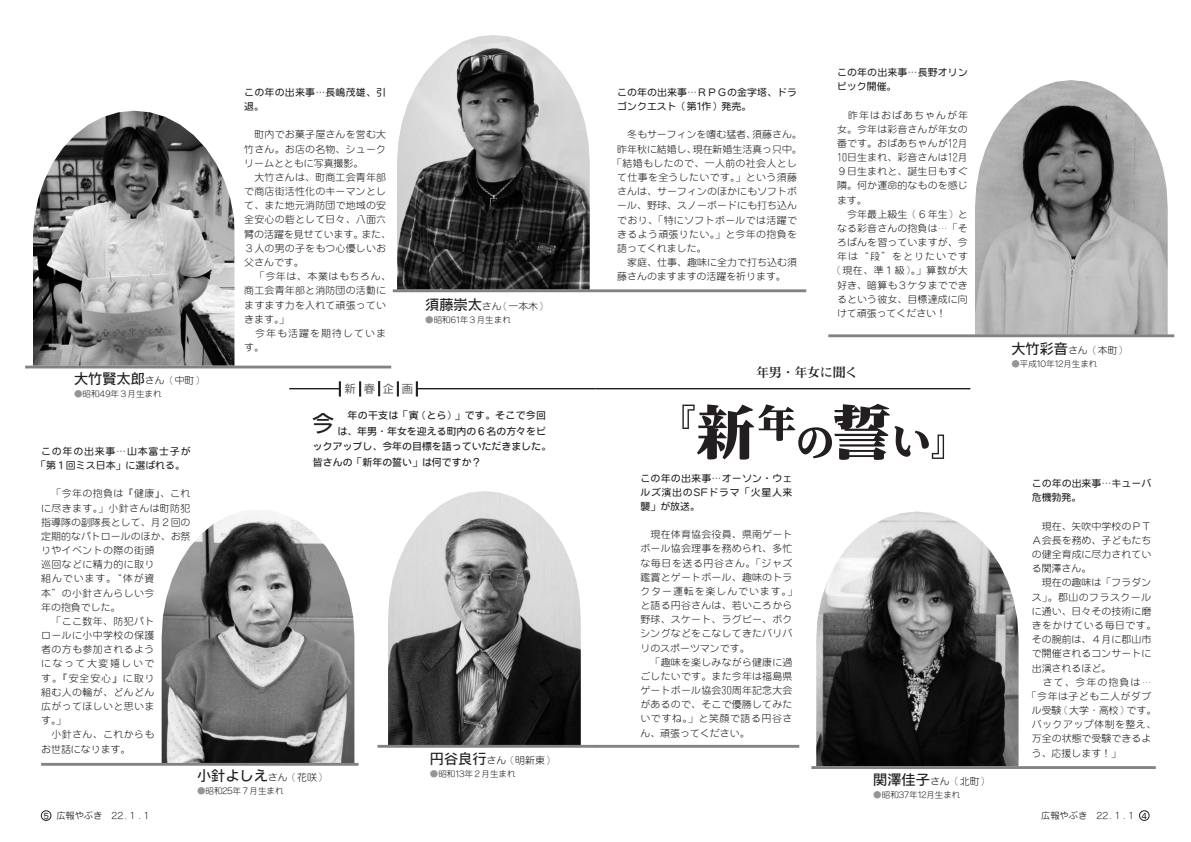
<style>
.page{position:relative;width:1191px;height:842px;background:#fff}
.page>*{position:absolute;margin:0;border:0;box-sizing:border-box;transform-origin:0 0}
.t1{font:22.7px "NIS S4";color:#231f20}
.t2{font:12.8px "NIS M5";color:#231f20}
.t3{font:11.3px "NIS S4";color:#6c6e70}
.t4{font:9.9px/14.2px "NIS R1";letter-spacing:.025em;color:#231f20;text-align:justify}
.t5{font:9.9px/14.2px "NIS R1";letter-spacing:.005em;color:#231f20}
.t6{font:9.9px/14.2px "NIS R4";letter-spacing:.015em;color:#231f20}
.t7{font:9.9px "NIS R1";color:#231f20}
.t8{font:9.9px "NIS S4";color:#231f20}
.t9{font:9.9px/14.2px "NIS R4";letter-spacing:.08em;color:#231f20;text-align:center}
.t10{font:9.9px/14.2px "NIS R1";letter-spacing:.11em;color:#231f20}
.t11{font:9.9px "NIS R1";letter-spacing:.05em;color:#231f20}
.t12{font:9.9px "NIS S4";letter-spacing:.03em;color:#231f20}
.t13{font:9.9px "NIS R1";letter-spacing:.055em;color:#231f20}
.t14{font:9.9px "NIS R1";letter-spacing:.09em;color:#231f20}
.t15{font:9.9px "NIS R1";letter-spacing:.045em;color:#231f20}
.t16{font:9.9px "NIS R1";letter-spacing:.105em;color:#231f20}
.t17{font:9.9px "NIS R1";letter-spacing:.16em;color:#231f20}
.t18{font:9.2px "NIS S1";color:#231f20}
.t19{font:8.5px "NIS R1";color:#231f20}
.s1{font-family:"NIS S4";font-size:14.2px}
.s2{color:#939598}
.s3{font-family:"NIS S4";font-size:7.8px}
.s4{font-family:"Hankaku Num Jnl"}
</style>
<div class="page">
<div style="left:1139px;top:811px;width:10px;height:10px;border:1px solid #231f20;border-radius:50%"></div>
<img style="left:816px;top:511px;width:203px;height:255px">
<img style="left:975px;top:80px;width:193px;height:254px">
<hr style="left:595px;top:388px;width:375px;height:1px;background:#231f20">
<hr style="left:595px;top:745px;width:204px;height:3px;background:#808285">
<hr style="left:811px;top:766px;width:345px;height:3px;background:#808285">
<svg style="left:682px;top:404px;width:262px;height:56px"></svg>
<hr style="left:595px;top:289px;width:211px;height:3px;background:#808285">
<hr style="left:828px;top:334px;width:346px;height:3px;background:#808285">
<div style="left:41px;top:811px;width:10px;height:10px;border:1px solid #231f20;border-radius:50%"></div>
<img style="left:388px;top:491px;width:193px;height:254px">
<img style="left:397px;top:35px;width:193px;height:254px">
<img style="left:34px;top:111px;width:201px;height:255px">
<hr style="left:393px;top:289px;width:202px;height:3px;background:#808285">
<svg style="left:339px;top:381px;width:2px;height:16px"></svg>
<svg style="left:359px;top:381px;width:2px;height:16px"></svg>
<svg style="left:378px;top:381px;width:2px;height:15px"></svg>
<svg style="left:397px;top:381px;width:2px;height:16px"></svg>
<svg style="left:416px;top:381px;width:2px;height:16px"></svg>
<hr style="left:289px;top:388px;width:51px;height:1px;background:#231f20">
<hr style="left:417px;top:388px;width:178px;height:1px;background:#231f20">
<hr style="left:25px;top:366px;width:366px;height:2px;background:#808285">
<img style="left:162px;top:513px;width:192px;height:250px">
<hr style="left:378px;top:745px;width:217px;height:3px;background:#808285">
<hr style="left:41px;top:763px;width:318px;height:3px;background:#808285">
<p class="t4" style="left:74px;top:375px;width:132px"><span class="s1">大竹賢太郎</span>さん（中町）</p>
<p class="t19" style="left:74px;top:391px;width:89px"><span class="s2">●</span>昭和49年３月生まれ</p>
<p class="t9" style="left:36px;top:445px;width:156px">この年の出来事…山本富士子が「第１回ミス日本」に選ばれる。</p>
<p class="t4" style="left:52px;top:488px;width:141px">「今年の抱負は『健康』、これ</p>
<p class="t4" style="left:41px;top:502px;width:151px">に尽きます。」小針さんは町防犯</p>
<p class="t5" style="left:41px;top:516px;width:151px">指導隊の副隊長として、月２回の</p>
<p class="t5" style="left:41px;top:530px;width:151px">定期的なパトロールのほか、お祭</p>
<p class="t4" style="left:41px;top:545px;width:115px">りやイベントの際の街頭</p>
<p class="t4" style="left:41px;top:559px;width:115px">巡回などに精力的に取り</p>
<p class="t14" style="left:41px;top:575px;width:115px">組んでいます。“体が資</p>
<p class="t15" style="left:41px;top:589px;width:115px">本”の小針さんらしい今</p>
<p class="t7" style="left:41px;top:603px;width:81px">年の抱負でした。</p>
<p class="t4" style="left:52px;top:615px;width:104px">「ここ数年、防犯パト</p>
<p class="t4" style="left:41px;top:630px;width:115px">ロールに小中学校の保護</p>
<p class="t4" style="left:41px;top:644px;width:115px">者の方も参加されるよう</p>
<p class="t17" style="left:41px;top:660px;width:115px">になって大変嬉しいで</p>
<p class="t4" style="left:41px;top:672px;width:115px">す。『安全安心』に取り</p>
<p class="t4" style="left:41px;top:686px;width:115px">組む人の輪が、どんどん</p>
<p class="t4" style="left:41px;top:701px;width:115px">広がってほしいと思いま</p>
<p class="t4" style="left:41px;top:715px;width:26px">す。」</p>
<p class="t4" style="left:52px;top:729px;width:104px">小針さん、これからも</p>
<p class="t7" style="left:41px;top:745px;width:91px">お世話になります。</p>
<p class="t6" style="left:244px;top:86px;width:143px">この年の出来事…長嶋茂雄、引退。</p>
<p class="t4" style="left:244px;top:129px;width:143px;text-indent:10px">町内でお菓子屋さんを営む大竹さん。お店の名物、シュークリームとともに写真撮影。</p>
<p class="t4" style="left:244px;top:171px;width:148px;text-align:left;text-indent:10px">大竹さんは、町商工会青年部で商店街活性化のキーマンとして、また地元消防団で地域の安全安心の砦として日々、八面六臂の活躍を見せています。また、<br>３人の男の子をもつ心優しいお父さんです。</p>
<p class="t4" style="left:244px;top:271px;width:148px;text-align:left;text-indent:11px">「今年は、本業はもちろん、商工会青年部と消防団の活動にますます力を入れて頑張っていきます。」</p>
<p class="t10" style="left:244px;top:327px;width:143px;text-indent:11px">今年も活躍を期待しています。</p>
<p class="t3" style="left:345px;top:385px;width:70px">新春企画</p>
<p class="t4" style="left:425px;top:301px;width:124px"><span class="s1">須藤崇太</span>さん（一本木）</p>
<p class="t19" style="left:425px;top:317px;width:87px"><span class="s2">●</span>昭和61年３月生まれ</p>
<p class="t12" style="left:348px;top:412px;width:200px">年の干支は「寅(とら)」です。そこで今回</p>
<p class="t8" style="left:337px;top:427px;width:210px">は、年男・年女を迎える町内の６名の方々をピ</p>
<p class="t8" style="left:313px;top:443px;width:240px">ックアップし、今年の目標を語っていただきました。</p>
<p class="t8" style="left:313px;top:458px;width:170px">皆さんの「新年の誓い」は何ですか？</p>
<h1 class="t1" style="left:312px;top:415px;width:24px">今</h1>
<p class="t4" style="left:430px;top:755px;width:127px"><span class="s1">円谷良行</span>さん（明新東）</p>
<p class="t18" style="left:42px;top:812px;width:110px"><span class="s3">５</span> 広報やぶき　22.１.１</p>
<p class="t4" style="left:197px;top:772px;width:131px"><span class="s1">小針よしえ</span>さん（花咲）</p>
<p class="t19" style="left:430px;top:771px;width:87px"><span class="s2">●</span>昭和13年２月生まれ</p>
<p class="t19" style="left:197px;top:788px;width:88px"><span class="s2">●</span>昭和25年７月生まれ</p>
<p class="t6" style="left:617px;top:86px;width:181px">この年の出来事…ＲＰＧの金字塔、ドラゴンクエスト（第1作）発売。</p>
<p class="t7" style="left:627px;top:131px;width:176px">冬もサーフィンを嗜む猛者、須藤さん。</p>
<p class="t7" style="left:617px;top:145px;width:186px">昨年秋に結婚し、現在新婚生活真っ只中。</p>
<p class="t4" style="left:612px;top:157px;width:186px">「結婚もしたので、一人前の社会人とし</p>
<p class="t4" style="left:617px;top:172px;width:181px">て仕事を全うしたいです。」という須藤</p>
<p class="t5" style="left:617px;top:186px;width:181px">さんは、サーフィンのほかにもソフトボ</p>
<p class="t5" style="left:617px;top:200px;width:181px">ール、野球、スノーボードにも打ち込ん</p>
<p class="t4" style="left:617px;top:214px;width:181px">でおり、「特にソフトボールでは活躍で</p>
<p class="t4" style="left:617px;top:228px;width:181px">きるよう頑張りたい。」と今年の抱負を</p>
<p class="t7" style="left:617px;top:244px;width:91px">語ってくれました。</p>
<p class="t5" style="left:627px;top:257px;width:171px">家庭、仕事、趣味に全力で打ち込む須</p>
<p class="t7" style="left:617px;top:273px;width:170px">藤さんのますますの活躍を祈ります。</p>
<p class="t6" style="left:837px;top:67px;width:132px">この年の出来事…長野オリンピック開催。</p>
<p class="t4" style="left:837px;top:109px;width:132px;text-indent:11px">昨年はおばあちゃんが年女。今年は彩音さんが年女の番です。おばあちゃんが<span class="s4">12</span>月<span class="s4">10</span>日生まれ、彩音さんは<span class="s4">12</span>月９日生まれと、誕生日もすぐ隣。何か運命的なものを感じます。</p>
<p class="t4" style="left:847px;top:208px;width:122px">今年最上級生（６年生）と</p>
<p class="t4" style="left:837px;top:222px;width:132px">なる彩音さんの抱負は…「そ</p>
<p class="t4" style="left:837px;top:237px;width:132px">ろばんを習っていますが、今</p>
<p class="t10" style="left:837px;top:251px;width:132px">年は“段”をとりたいです</p>
<p class="t13" style="left:832px;top:267px;width:137px">（現在、準１級）。」算数が大</p>
<p class="t4" style="left:837px;top:279px;width:132px">好き、暗算も３ケタまででき</p>
<p class="t4" style="left:837px;top:293px;width:132px">るという彼女、目標達成に向</p>
<p class="t7" style="left:837px;top:309px;width:111px">けて頑張ってください！</p>
<p class="t2" style="left:756px;top:368px;width:104px">年男・年女に聞く</p>
<p class="t4" style="left:1011px;top:345px;width:118px"><span class="s1">大竹彩音</span>さん（本町）</p>
<p class="t19" style="left:1011px;top:361px;width:88px"><span class="s2">●</span>平成10年12月生まれ</p>
<p class="t6" style="left:640px;top:472px;width:154px;text-align:justify">この年の出来事…オーソン・ウェルズ演出のSFドラマ「火星人来襲」が放送。</p>
<p class="t4" style="left:640px;top:529px;width:158px;text-align:left;text-indent:10px">現在体育協会役員、県南ゲートボール協会理事を務められ、多忙な毎日を送る円谷さん。「ジャズ鑑賞とゲートボール、趣味のトラクター運転を楽しんでいます。」と語る円谷さんは、若いころから野球、スケート、ラグビー、ボクシングなどをこなしてきたバリバリのスポーツマンです。</p>
<p class="t4" style="left:640px;top:656px;width:154px;text-indent:10px">「趣味を楽しみながら健康に過ごしたいです。また今年は福島県ゲートボール協会<span class="s4">30</span>周年記念大会があるので、そこで優勝してみたいですね。」と笑顔で語る円谷さん、頑張ってください。</p>
<p class="t4" style="left:873px;top:775px;width:118px"><span class="s1">関澤佳子</span>さん（北町）</p>
<p class="t19" style="left:873px;top:791px;width:89px"><span class="s2">●</span>昭和37年12月生まれ</p>
<p class="t6" style="left:1032px;top:478px;width:121px">この年の出来事…キューバ危機勃発。</p>
<p class="t4" style="left:1032px;top:520px;width:121px;text-indent:10px">現在、矢吹中学校のＰＴＡ会長を務め、子どもたちの健全育成に尽力されている関澤さん。</p>
<p class="t5" style="left:1032px;top:577px;width:126px;text-indent:10px">現在の趣味は「フラダンス」。郡山のフラスクールに通い、日々その技術に磨きをかけている毎日です。その腕前は、４月に郡山市で開催されるコンサートに出演されるほど。</p>
<p class="t16" style="left:1043px;top:678px;width:110px">さて、今年の抱負は…</p>
<p class="t11" style="left:1027px;top:692px;width:126px">「今年は子ども二人がダブ</p>
<p class="t4" style="left:1032px;top:705px;width:126px">ル受験（大学・高校）です。</p>
<p class="t11" style="left:1032px;top:721px;width:126px">バックアップ体制を整え、</p>
<p class="t5" style="left:1032px;top:733px;width:121px">万全の状態で受験できるよ</p>
<p class="t4" style="left:1032px;top:747px;width:91px">う、応援します！」</p>
<p class="t18" style="left:1041px;top:812px;width:109px">広報やぶき　22.１.１<span class="s3">４</span></p>
</div>
